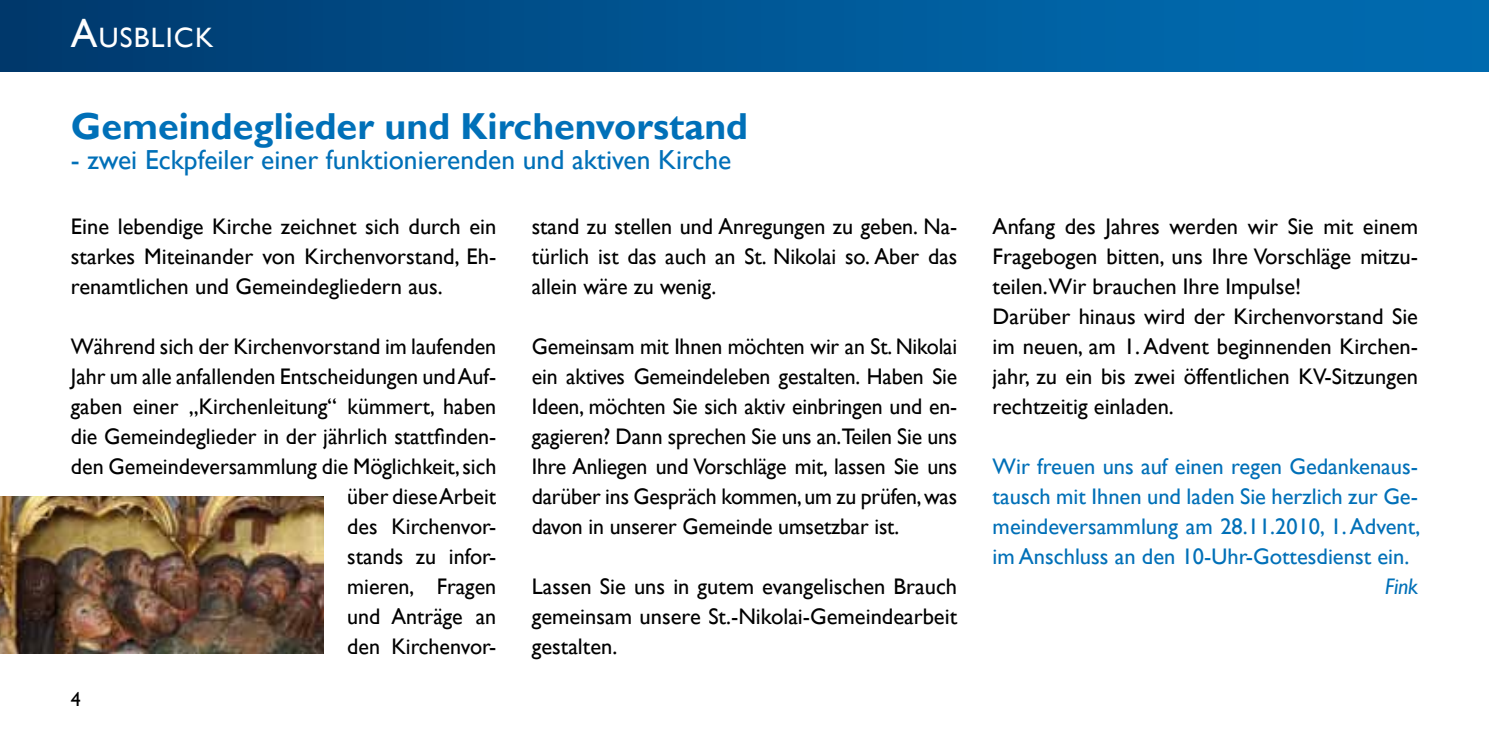
<style>
.page{position:relative;width:1489px;height:745px;background:#fff}
.page>*{position:absolute;margin:0;border:0;box-sizing:border-box;transform-origin:0 0}
.t1{font:700 37.5px "Gill Sans";color:#0070b8}
.t2{font:28px "Gill Sans";letter-spacing:.045em;color:#fff}
.t3{font:27.5px "Gill Sans";color:#0070b8}
.t4{font:22.5px/30px "Gill Sans";color:#000;text-align:justify}
.t5{font:22.5px/30px "Gill Sans";color:#0070b8;text-align:justify}
.t6{font:italic 22.5px "Gill Sans";color:#0070b8}
.t7{font:20px "Gill Sans";color:#000}
.s1{font-size:40px}
</style>
<div class="page">
<div style="left:0;top:0;width:1488px;height:72px;background:linear-gradient(to right,#003a6f,#0070b7)"></div>
<img style="left:0;top:496px;width:324px;height:156px">
<p class="t2" style="left:71px;top:21px;width:142px"><span class="s1">A</span>USBLICK</p>
<h1 class="t1" style="left:71px;top:104px;width:678px">Gemeindeglieder und Kirchenvorstand</h1>
<p class="t3" style="left:71px;top:144px;width:662px">- zwei Eckpfeiler einer funktionierenden und aktiven Kirche</p>
<p class="t4" style="left:71px;top:211px;width:427px">Eine lebendige Kirche zeichnet sich durch ein starkes Miteinander von Kirchenvorstand, Eh&shy;renamtlichen und Gemeindegliedern aus.</p>
<p class="t4" style="left:71px;top:331px;width:427px;text-align:right">Während sich der Kirchenvorstand im laufenden<br>Jahr um alle anfallenden Entscheidungen und Auf&shy;gaben einer „Kirchenleitung“ kümmert, haben die Gemeindeglieder in der jährlich stattfinden&shy;den Gemeindeversammlung die Möglichkeit, sich über diese Arbeit<br>des Kirchenvor-<br>stands zu infor-<br>mieren, Fragen<br>und Anträge an<br>den Kirchenvor-</p>
<p class="t7" style="left:71px;top:686px;width:11px">4</p>
<p class="t4" style="left:532px;top:211px;width:427px">stand zu stellen und Anregungen zu geben. Na&shy;türlich ist das auch an St. Nikolai so. Aber das allein wäre zu wenig.</p>
<p class="t4" style="left:531px;top:331px;width:427px">Gemeinsam mit Ihnen möchten wir an St. Nikolai ein aktives Gemeindeleben gestalten. Haben Sie Ideen, möchten Sie sich aktiv einbringen und en&shy;gagieren? Dann sprechen Sie uns an.Teilen Sie uns Ihre Anliegen und Vorschläge mit, lassen Sie uns darüber ins Gespräch kommen, um zu prüfen, was davon in unserer Gemeinde umsetzbar ist.</p>
<p class="t4" style="left:531px;top:571px;width:427px">Lassen Sie uns in gutem evangelischen Brauch gemeinsam unsere St.-Nikolai-Gemeindearbeit gestalten.</p>
<p class="t4" style="left:992px;top:211px;width:427px;text-align:left">Anfang des Jahres werden wir Sie mit einem Fragebogen bitten, uns Ihre Vorschläge mitzu&shy;teilen.Wir brauchen Ihre Impulse!<br>Darüber hinaus wird der Kirchenvorstand Sie im neuen, am 1. Advent beginnenden Kirchen&shy;jahr, zu ein bis zwei öffentlichen KV-Sitzungen rechtzeitig einladen.</p>
<p class="t5" style="left:992px;top:451px;width:429px">Wir freuen uns auf einen regen Gedankenaus&shy;tausch mit Ihnen und laden Sie herzlich zur Ge&shy;meindeversammlung am 28.11.2010, 1. Advent, im Anschluss an den 10-Uhr-Gottesdienst ein.</p>
<p class="t6" style="left:1385px;top:573px;width:34px">Fink</p>
</div>
